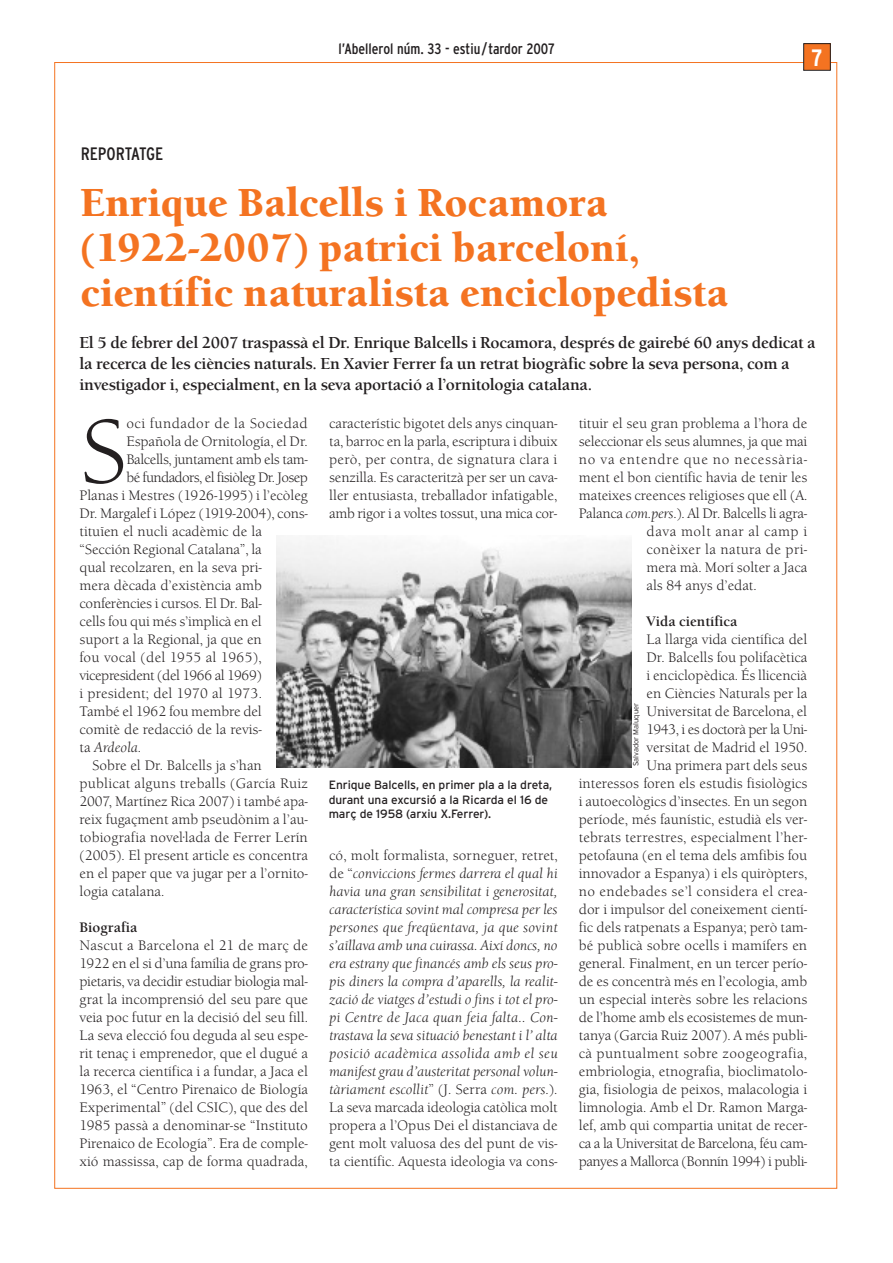
<style>
.page{position:relative;width:893px;height:1263px;background:#fff}
.page>*{position:absolute;margin:0;border:0;box-sizing:border-box;transform-origin:0 0}
.t1{font:91.95px "Berkeley Old ITC";color:#231f20}
.t2{font:900 40.5px/45px "Berkeley Old Md ITC";color:#f47321}
.t3{font:700 condensed 23.7px "Interstate";color:#fff}
.t4{font:condensed 18px "Interstate";color:#231f20}
.t5{font:700 16.5px/21px "Berkeley Old ITC";letter-spacing:-.015em;color:#231f20}
.t6{font:condensed 15px "Interstate";color:#231f20}
.t7{font:14.25px/18px "Berkeley Old ITC";color:#231f20;text-align:justify}
.t8{font:italic 14.25px/18px "Berkeley Old ITC";color:#231f20;text-align:justify}
.t9{font:14.25px "Berkeley Old ITC";letter-spacing:.02em;color:#231f20}
.t10{font:14.25px "Berkeley Old ITC";letter-spacing:-.025em;color:#231f20}
.t11{font:14.25px "Berkeley Old ITC";letter-spacing:.04em;color:#231f20}
.t12{font:14.25px "Berkeley Old ITC";letter-spacing:-.04em;color:#231f20}
.t13{font:14.25px "Berkeley Old ITC";letter-spacing:.06em;color:#231f20}
.t14{font:700 14.25px "Berkeley Old ITC";color:#231f20}
.t15{font:14.25px "Berkeley Old ITC";letter-spacing:.03em;color:#231f20}
.t16{font:12px/14.4px "Interstate";letter-spacing:-.005em;color:#231f20}
.t17{font:300 7.5px "Interstate";color:#231f20}
.s1{font-style:normal}
.s2{font-style:italic}
</style>
<div class="page">
<div style="left:804px;top:44px;width:26px;height:26px;background:#f47321"></div>
<div style="left:803px;top:43px;width:28px;height:28px;border:1px solid #231f20"></div>
<img style="left:277px;top:542px;width:355px;height:226px">
<p class="t6" style="left:339px;top:40px;width:218px">l’Abellerol núm. 33 - estiu/tardor 2007</p>
<p class="t4" style="left:81px;top:143px;width:84px">REPORTATGE</p>
<h2 class="t2" style="left:81px;top:185px;width:649px">Enrique Balcells i Rocamora (1922-2007) patrici barceloní, científic naturalista enciclopedista</h2>
<h3 class="t3" style="left:812px;top:44px;width:12px">7</h3>
<p class="t5" style="left:80px;top:334px;width:738px">El 5 de febrer del 2007 traspassà el Dr. Enrique Balcells i Rocamora, després de gairebé 60 anys dedicat a la recerca de les ciències naturals. En Xavier Ferrer fa un retrat biogràfic sobre la seva persona, com a investigador i, especialment, en la seva aportació a l’ornitologia catalana.</p>
<h1 class="t1" style="left:80px;top:421px;width:48px">S</h1>
<p class="t11" style="left:126px;top:419px;width:183px">oci fundador de la Sociedad</p>
<p class="t7" style="left:126px;top:434px;width:183px">Española de Ornitología, el Dr.</p>
<p class="t10" style="left:126px;top:455px;width:183px">Balcells, juntament amb els tam-</p>
<p class="t12" style="left:126px;top:473px;width:183px">bé fundadors, el fisiòleg Dr. Josep</p>
<p class="t7" style="left:80px;top:488px;width:230px">Planas i Mestres (1926-1995) i l’ecòleg</p>
<p class="t7" style="left:80px;top:506px;width:230px">Dr. Margalef i López (1919-2004), cons-</p>
<p class="t7" style="left:80px;top:524px;width:184px">tituïen el nucli acadèmic de la</p>
<p class="t7" style="left:80px;top:542px;width:184px">“Sección Regional Catalana”, la</p>
<p class="t7" style="left:80px;top:560px;width:184px">qual recolzaren, en la seva pri-</p>
<p class="t7" style="left:80px;top:578px;width:184px">mera dècada d’existència amb</p>
<p class="t7" style="left:80px;top:596px;width:184px">conferències i cursos. El Dr. Bal-</p>
<p class="t7" style="left:80px;top:614px;width:184px">cells fou qui més s’implicà en el</p>
<p class="t7" style="left:80px;top:632px;width:184px">suport a la Regional, ja que en</p>
<p class="t9" style="left:80px;top:653px;width:184px">fou vocal (del 1955 al 1965),</p>
<p class="t10" style="left:80px;top:671px;width:184px">vicepresident (del 1966 al 1969)</p>
<p class="t7" style="left:80px;top:686px;width:184px">i president; del 1970 al 1973.</p>
<p class="t7" style="left:80px;top:704px;width:184px">També el 1962 fou membre del</p>
<p class="t7" style="left:80px;top:722px;width:184px">comitè de redacció de la revis-</p>
<p class="t8" style="left:80px;top:740px;width:63px"><span class="s1">ta</span> Ardeola<span class="s1">.</span></p>
<p class="t7" style="left:92px;top:758px;width:171px">Sobre el Dr. Balcells ja s’han</p>
<p class="t9" style="left:80px;top:779px;width:230px">publicat alguns treballs (García Ruiz</p>
<p class="t7" style="left:80px;top:794px;width:230px">2007, Martínez Rica 2007) i també apa-</p>
<p class="t7" style="left:80px;top:812px;width:230px">reix fugaçment amb pseudònim a l’au-</p>
<p class="t7" style="left:80px;top:830px;width:230px">tobiografia novel·lada de Ferrer Lerín</p>
<p class="t7" style="left:80px;top:848px;width:230px">(2005). El present article es concentra</p>
<p class="t7" style="left:80px;top:866px;width:230px">en el paper que va jugar per a l’ornito-</p>
<p class="t7" style="left:80px;top:884px;width:86px">logia catalana.</p>
<p class="t14" style="left:80px;top:923px;width:59px">Biografia</p>
<p class="t7" style="left:80px;top:938px;width:230px">Nascut a Barcelona el 21 de març de 1922 en el si d’una família de grans pro&shy;pietaris, va decidir estudiar biologia mal&shy;grat la incomprensió del seu pare que veia poc futur en la decisió del seu fill.<br>La seva elecció fou deguda al seu espe&shy;rit tenaç i emprenedor, que el dugué a la recerca científica i a fundar, a Jaca el 1963, el “Centro Pirenaico de Biología Experimental” (del CSIC), que des del 1985 passà a denominar-se “Instituto Pirenaico de Ecología”. Era de comple&shy;xió massissa, cap de forma quadrada,</p>
<p class="t7" style="left:329px;top:416px;width:230px">característic bigotet dels anys cinquan&shy;ta, barroc en la parla, escriptura i dibuix però, per contra, de signatura clara i senzilla. Es caracteritzà per ser un cava&shy;ller entusiasta, treballador infatigable, amb rigor i a voltes tossut, una mica cor-</p>
<p class="t16" style="left:329px;top:778px;width:225px">Enrique Balcells, en primer pla a la dreta, durant una excursió a la Ricarda el 16 de març de 1958 (arxiu X.Ferrer).</p>
<p class="t8" style="left:329px;top:848px;width:230px"><span class="s1">có, molt formalista, sorneguer, retret, de “</span>conviccions fermes darrera el qual hi havia una gran sensibilitat i generositat, característica sovint mal compresa per les persones que freqüentava, ja que sovint s’aïllava amb una cuirassa. Així doncs, no era estrany que financés amb els seus pro&shy;pis diners la compra d’aparells, la realit&shy;zació de viatges d’estudi o fins i tot el pro&shy;pi Centre de Jaca quan feia falta.. Con&shy;trastava la seva situació benestant i l’ alta posició acadèmica assolida amb el seu manifest grau d’austeritat personal volun&shy;tàriament escollit<span class="s1">” (J. Serra</span> com. pers<span class="s1">.).<br>La seva marcada ideologia catòlica molt propera a l’Opus Dei el distanciava de gent molt valuosa des del punt de vis&shy;ta científic. Aquesta ideologia va cons-</span></p>
<p class="t7" style="left:579px;top:416px;width:230px">tituir el seu gran problema a l’hora de</p>
<p class="t7" style="left:579px;top:434px;width:230px">seleccionar els seus alumnes, ja que mai</p>
<p class="t13" style="left:579px;top:455px;width:230px">no va entendre que no necessària-</p>
<p class="t7" style="left:579px;top:470px;width:230px">ment el bon científic havia de tenir les</p>
<p class="t7" style="left:579px;top:488px;width:230px">mateixes creences religioses que ell (A.</p>
<p class="t7" style="left:579px;top:506px;width:230px">Palanca <span class="s2">com.pers</span>.). Al Dr. Balcells li agra-</p>
<p class="t11" style="left:647px;top:527px;width:162px">dava molt anar al camp i</p>
<p class="t15" style="left:647px;top:545px;width:162px">conèixer la natura de pri-</p>
<p class="t7" style="left:647px;top:560px;width:162px">mera mà. Morí solter a Jaca</p>
<p class="t7" style="left:647px;top:578px;width:112px">als 84 anys d’edat.</p>
<p class="t14" style="left:647px;top:617px;width:92px">Vida científica</p>
<p class="t7" style="left:579px;top:632px;width:230px;text-align:right">La llarga vida científica del<br>Dr. Balcells fou polifacètica<br>i enciclopèdica. És llicencià<br>en Ciències Naturals per la Universitat de Barcelona, el<br>1943, i es doctorà per la Uni-<br>versitat de Madrid el 1950.<br>Una primera part dels seus<br>interessos foren els estudis fisiològics i autoecològics d’insectes. En un segon període, més faunístic, estudià els ver&shy;tebrats terrestres, especialment l’her&shy;petofauna (en el tema dels amfibis fou innovador a Espanya) i els quiròpters, no endebades se’l considera el crea&shy;dor i impulsor del coneixement cientí&shy;fic dels ratpenats a Espanya; però tam&shy;bé publicà sobre ocells i mamífers en general. Finalment, en un tercer perío&shy;de es concentrà més en l’ecologia, amb un especial interès sobre les relacions de l’home amb els ecosistemes de mun&shy;tanya (Garcia Ruiz 2007). A més publi&shy;cà puntualment sobre zoogeografia, embriologia, etnografia, bioclimatolo&shy;gia, fisiologia de peixos, malacologia i limnologia. Amb el Dr. Ramon Marga&shy;lef, amb qui compartia unitat de recer&shy;ca a la Universitat de Barcelona, féu cam&shy;panyes a Mallorca (Bonnín 1994) i publi-</p>
<p class="t17" style="left:631px;top:766px;width:65px;rotate:-90deg">Salvador Maluquer</p>
</div>
